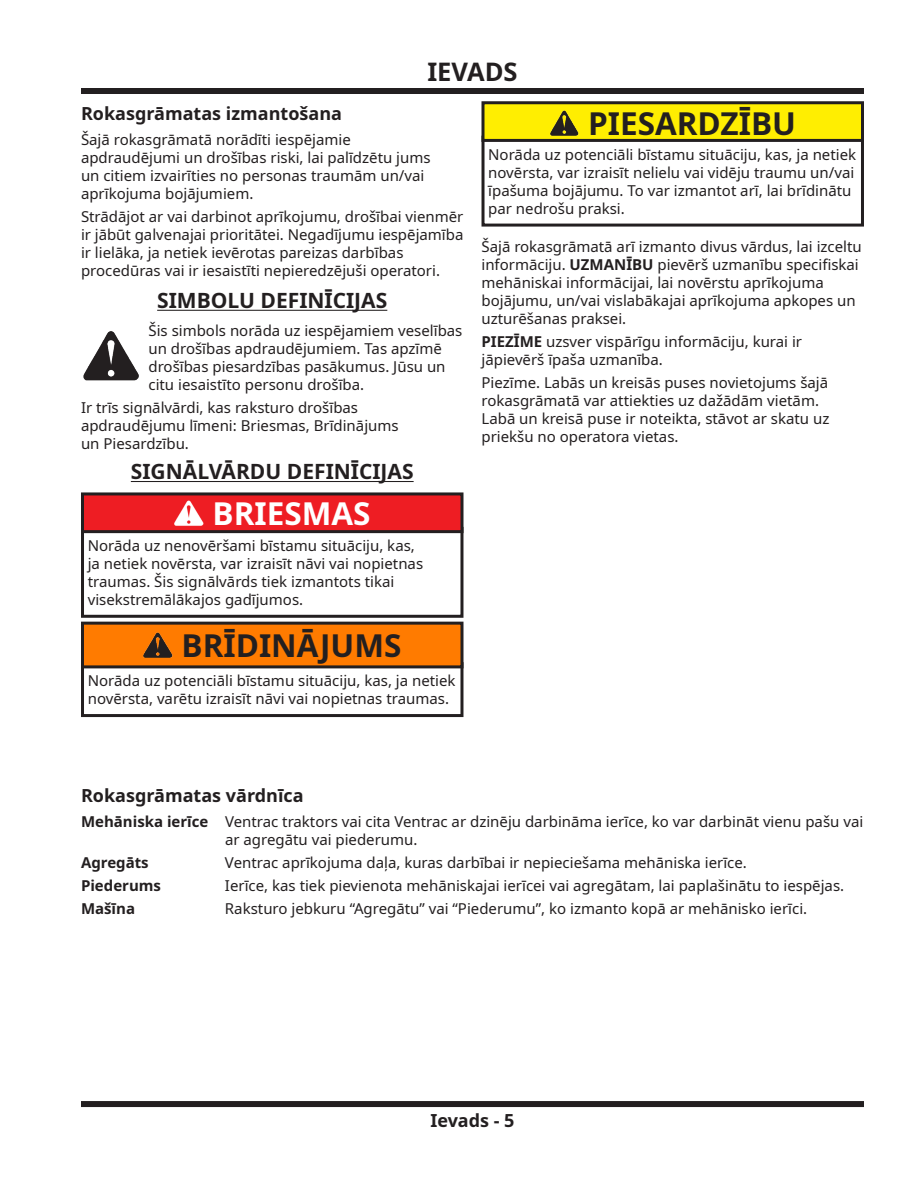
<style>
.page{position:relative;width:918px;height:1188px;background:#fff}
.page>*{position:absolute;margin:0;border:0;box-sizing:border-box;transform-origin:0 0}
.t1{font:700 31.5px "Noto Sans";color:#231f20}
.t2{font:700 31.5px "Noto Sans";color:#fff}
.t3{font:700 25.5px "Noto Sans";color:#231f20}
.t4{font:700 21px "Noto Sans";color:#231f20}
.t5{font:700 18px "Noto Sans";color:#231f20}
.t6{font:15px/18px "Noto Sans";color:#231f20}
.t7{font:700 15px "Noto Sans";color:#231f20}
.s1{font-weight:700}
</style>
<div class="page">
<div style="left:81px;top:88px;width:783px;height:6px;background:#231f20"></div>
<div style="left:81px;top:1101px;width:783px;height:6px;background:#231f20"></div>
<hr style="left:157px;top:310px;width:230px;height:1px;background:#231f20">
<hr style="left:131px;top:481px;width:283px;height:1px;background:#231f20">
<div style="left:81px;top:527px;width:382px;height:91px;border:3px solid #231f20"></div>
<div style="left:81px;top:662px;width:382px;height:55px;border:3px solid #231f20"></div>
<img style="left:83px;top:331px;width:56px;height:50px">
<div style="left:82px;top:494px;width:380px;height:38px;background:#ee1d23"></div>
<img style="left:174px;top:500px;width:30px;height:26px">
<div style="left:81px;top:492px;width:383px;height:41px;border:3px solid #231f20"></div>
<div style="left:82px;top:623px;width:380px;height:44px;background:#ff7b00"></div>
<img style="left:143px;top:632px;width:30px;height:26px">
<div style="left:81px;top:622px;width:383px;height:46px;border:3px solid #231f20"></div>
<div style="left:482px;top:136px;width:382px;height:91px;border:3px solid #231f20"></div>
<div style="left:483px;top:103px;width:380px;height:37px;background:#ffee01"></div>
<img style="left:550px;top:110px;width:29px;height:26px">
<div style="left:482px;top:101px;width:382px;height:41px;border:3px solid #231f20"></div>
<h2 class="t3" style="left:427px;top:54px;width:92px">IEVADS</h2>
<p class="t5" style="left:81px;top:101px;width:263px">Rokasgrāmatas izmantošana</p>
<p class="t6" style="left:81px;top:131px;width:351px">Šajā rokasgrāmatā norādīti iespējamie apdraudējumi un drošības riski, lai palīdzētu jums un citiem izvairīties no personas traumām un/vai aprīkojuma bojājumiem.</p>
<p class="t6" style="left:81px;top:208px;width:384px">Strādājot ar vai darbinot aprīkojumu, drošībai vienmēr ir jābūt galvenajai prioritātei. Negadījumu iespējamība ir lielāka, ja netiek ievērotas pareizas darbības procedūras vai ir iesaistīti nepieredzējuši operatori.</p>
<h3 class="t4" style="left:157px;top:286px;width:232px">SIMBOLU DEFINĪCIJAS</h3>
<p class="t6" style="left:148px;top:322px;width:315px">Šis simbols norāda uz iespējamiem veselības un drošības apdraudējumiem. Tas apzīmē drošības piesardzības pasākumus. Jūsu un citu iesaistīto personu drošība.</p>
<p class="t6" style="left:81px;top:399px;width:319px">Ir trīs signālvārdi, kas raksturo drošības apdraudējumu līmeni: Briesmas, Brīdinājums un Piesardzību.</p>
<h3 class="t4" style="left:131px;top:457px;width:284px">SIGNĀLVĀRDU DEFINĪCIJAS</h3>
<h1 class="t2" style="left:213px;top:491px;width:160px">BRIESMAS</h1>
<p class="t6" style="left:88px;top:537px;width:337px">Norāda uz nenovēršami bīstamu situāciju, kas, ja netiek novērsta, var izraisīt nāvi vai nopietnas traumas. Šis signālvārds tiek izmantots tikai visekstremālākajos gadījumos.</p>
<h1 class="t1" style="left:182px;top:623px;width:221px">BRĪDINĀJUMS</h1>
<p class="t6" style="left:88px;top:672px;width:369px">Norāda uz potenciāli bīstamu situāciju, kas, ja netiek novērsta, varētu izraisīt nāvi vai nopietnas traumas.</p>
<h1 class="t1" style="left:588px;top:102px;width:210px">PIESARDZĪBU</h1>
<p class="t6" style="left:488px;top:146px;width:369px">Norāda uz potenciāli bīstamu situāciju, kas, ja netiek novērsta, var izraisīt nelielu vai vidēju traumu un/vai īpašuma bojājumu. To var izmantot arī, lai brīdinātu par nedrošu praksi.</p>
<p class="t6" style="left:482px;top:238px;width:382px">Šajā rokasgrāmatā arī izmanto divus vārdus, lai izceltu informāciju. <span class="s1">UZMANĪBU</span> pievērš uzmanību specifiskai mehāniskai informācijai, lai novērstu aprīkojuma bojājumu, un/vai vislabākajai aprīkojuma apkopes un uzturēšanas praksei.</p>
<p class="t6" style="left:482px;top:333px;width:322px"><span class="s1">PIEZĪME</span> uzsver vispārīgu informāciju, kurai ir jāpievērš īpaša uzmanība.</p>
<p class="t6" style="left:482px;top:374px;width:349px">Piezīme. Labās un kreisās puses novietojums šajā rokasgrāmatā var attiekties uz dažādām vietām.<br>Labā un kreisā puse ir noteikta, stāvot ar skatu uz priekšu no operatora vietas.</p>
<p class="t5" style="left:81px;top:783px;width:224px">Rokasgrāmatas vārdnīca</p>
<p class="t6" style="left:225px;top:813px;width:640px;text-indent:-144px"><span class="s1">Mehāniska ierīce</span> Ventrac traktors vai cita Ventrac ar dzinēju darbināma ierīce, ko var darbināt vienu pašu vai ar agregātu vai piederumu.</p>
<p class="t7" style="left:81px;top:852px;width:69px">Agregāts</p>
<p class="t6" style="left:225px;top:854px;width:523px">Ventrac aprīkojuma daļa, kuras darbībai ir nepieciešama mehāniska ierīce.</p>
<p class="t7" style="left:81px;top:875px;width:82px">Piederums</p>
<p class="t6" style="left:225px;top:877px;width:621px">Ierīce, kas tiek pievienota mehāniskajai ierīcei vai agregātam, lai paplašinātu to iespējas.</p>
<p class="t7" style="left:81px;top:898px;width:56px">Mašīna</p>
<p class="t6" style="left:225px;top:900px;width:584px">Raksturo jebkuru “Agregātu” vai “Piederumu”, ko izmanto kopā ar mehānisko ierīci.</p>
<p class="t5" style="left:430px;top:1108px;width:86px">Ievads - 5</p>
</div>
